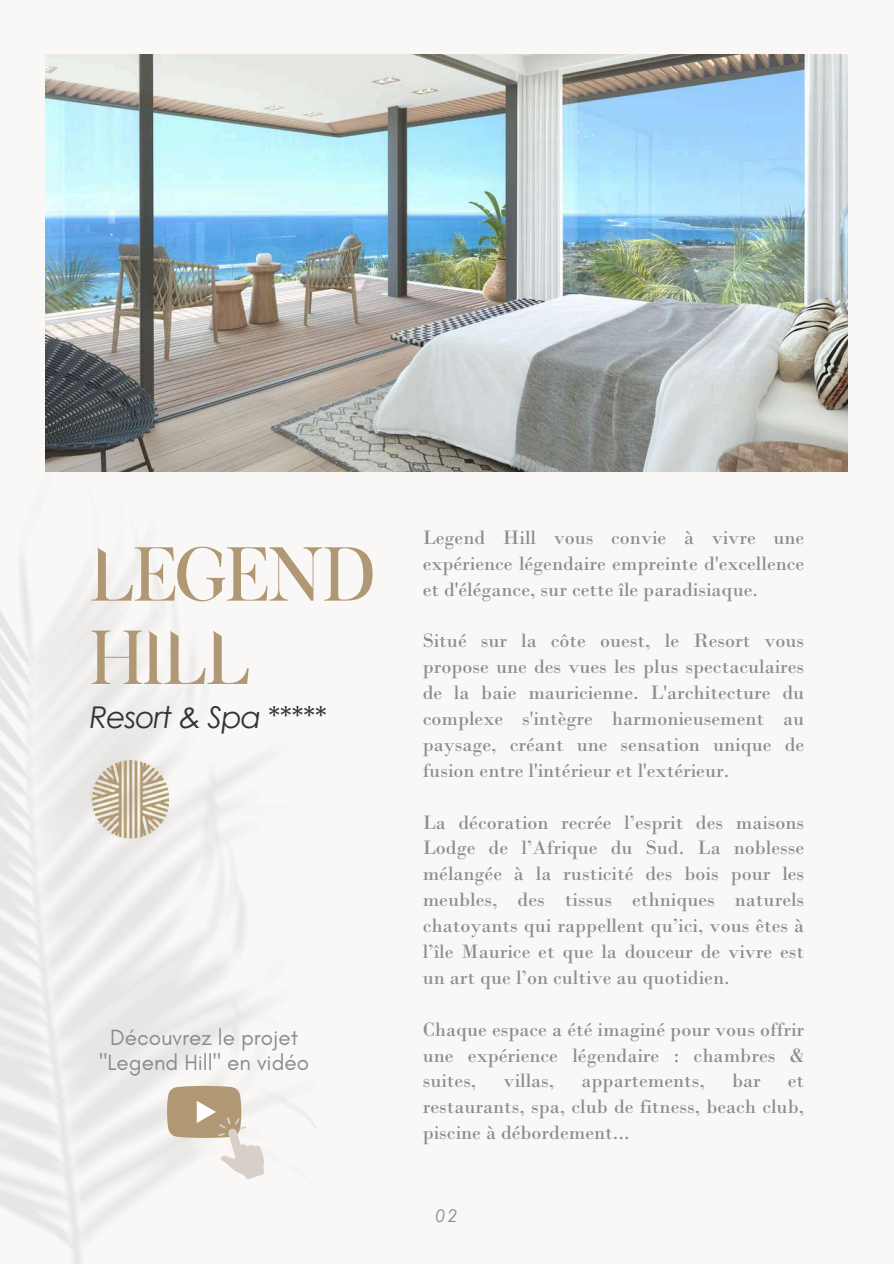
<style>
.page{position:relative;width:894px;height:1264px;background:#fff}
.page>*{position:absolute;margin:0;border:0;box-sizing:border-box;transform-origin:0 0}
.t1{font:72.9px/83.2px "Exodus Demo Sa";letter-spacing:-.035em;color:#b19874}
.t2{font:italic 30px "Century Gothic";letter-spacing:-.035em;color:#333}
.t3{font:22.5px/24.8px "Glacial Indifference";color:#8c8c8b;text-align:center}
.t4{font:20.4px/25.8px "Bodoni MT Std";color:#8c8c8b;text-align:justify}
.t5{font:italic 17.55px "Century Gothic";color:#8c8c8b}
</style>
<div class="page">
<div style="left:0;top:0;width:893px;height:1263px;background:#faf8f6"></div>
<img style="left:0;top:471px;width:316px;height:792px">
<img style="left:89px;top:760px;width:79px;height:78px">
<svg style="left:167px;top:1085px;width:97px;height:94px"></svg>
<img style="left:46px;top:54px;width:801px;height:418px">
<h1 class="t1" style="left:89px;top:529px;width:287px">LEGEND<br>HILL</h1>
<h2 class="t2" style="left:89px;top:697px;width:239px">Resort &amp; Spa *****</h2>
<p class="t3" style="left:99px;top:1024px;width:212px">Découvrez le projet "Legend Hill" en vidéo</p>
<p class="t4" style="left:422px;top:527px;width:383px">Legend Hill vous convie à vivre une expérience légendaire empreinte d'excellence et d'élégance, sur cette île paradisiaque.</p>
<p class="t4" style="left:422px;top:631px;width:383px">Situé sur la côte ouest, le Resort vous propose une des vues les plus spectaculaires de la baie mauricienne. L'architecture du complexe s'intègre harmonieusement au paysage, créant une sensation unique de fusion entre l'intérieur et l'extérieur.</p>
<p class="t4" style="left:422px;top:812px;width:383px">La décoration recrée l’esprit des maisons Lodge de l’Afrique du Sud. La noblesse mélangée à la rusticité des bois pour les meubles, des tissus ethniques naturels chatoyants qui rappellent qu’ici, vous êtes à l’île Maurice et que la douceur de vivre est un art que l’on cultive au quotidien.</p>
<p class="t4" style="left:422px;top:1019px;width:383px">Chaque espace a été imaginé pour vous offrir une expérience légendaire : chambres &amp; suites,</p>
<p class="t4" style="left:503px;top:1070px;width:52px">villas,</p>
<p class="t4" style="left:581px;top:1070px;width:125px">appartements,</p>
<p class="t4" style="left:731px;top:1070px;width:30px">bar</p>
<p class="t4" style="left:422px;top:1070px;width:383px;text-indent:365px">et restaurants, spa, club de fitness, beach club, piscine à débordement...</p>
<p class="t5" style="left:436px;top:1204px;width:23px">02</p>
</div>
